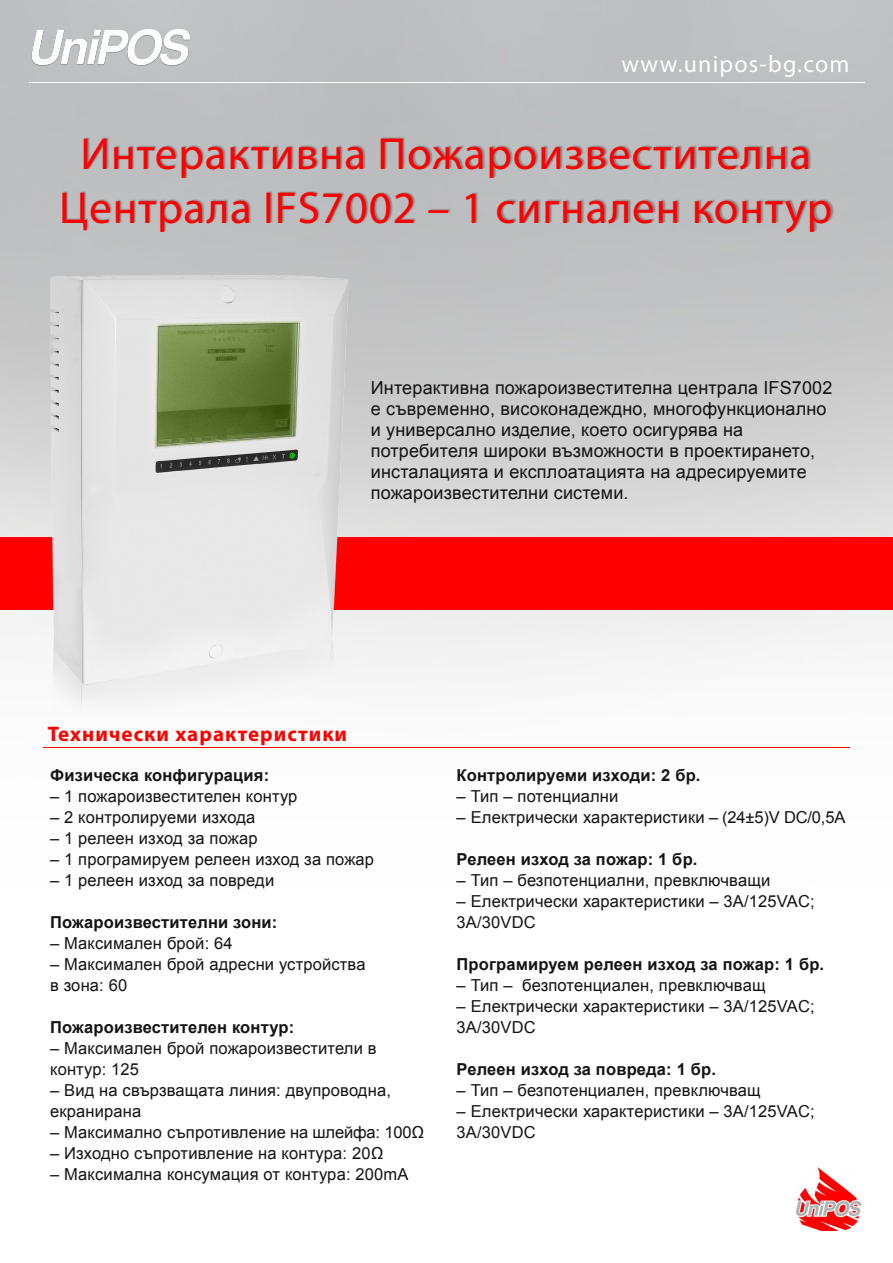
<style>
.page{position:relative;width:893px;height:1263px;background:#fff}
.page>*{position:absolute;margin:0;border:0;box-sizing:border-box;transform-origin:0 0}
.t1{font:45px/54px "Myriad Pro";letter-spacing:.02em;color:#f00;text-align:center}
.t2{font:24px "Myriad Pro";letter-spacing:.05em;color:#fff}
.t3{font:700 21px "Myriad Pro";letter-spacing:.05em;color:#f00}
.t4{font:18px/21px "Arial";letter-spacing:.01em;color:#151314}
.t5{font:16.5px/21px "Arial";letter-spacing:.01em;color:#151314}
.t6{font:700 16.5px "Arial";letter-spacing:.01em;color:#151314}
</style>
<div class="page">
<img style="left:0;top:0;width:892px;height:1231px">
<img style="left:4px;top:0;width:229px;height:111px">
<hr style="left:30px;top:82px;width:835px;height:1px;background:#fff">
<hr style="left:43px;top:747px;width:806px;height:1px;background:#f00">
<div style="left:63px;top:137px;width:770px;height:96px;background:#231f20;opacity:.35"></div>
<div style="left:0;top:537px;width:893px;height:73px;background:#f00"></div>
<img style="left:796px;top:1167px;width:65px;height:63px">
<img style="left:0;top:251px;width:473px;height:461px">
<h2 class="t2" style="left:621px;top:49px;width:230px">www.unipos-bg.com</h2>
<h1 class="t1" style="left:59px;top:126px;width:775px">Интерактивна Пожароизвестителна<br>Централа IFS7002 – 1 сигнален контур</h1>
<p class="t4" style="left:371px;top:377px;width:463px">Интерактивна пожароизвестителна централа IFS7002 е съвременно, високонадеждно, многофункционално и универсално изделие, което осигурява на потребителя широки възможности в проектирането, инсталацията и експлоатацията на адресируемите пожароизвестителни системи.</p>
<p class="t3" style="left:48px;top:720px;width:301px">Технически характеристики</p>
<p class="t6" style="left:50px;top:763px;width:221px">Физическа конфигурация:</p>
<p class="t5" style="left:50px;top:785px;width:249px">– 1 пожароизвестителен контур</p>
<p class="t5" style="left:50px;top:806px;width:207px">– 2 контролируеми изхода</p>
<p class="t5" style="left:50px;top:827px;width:209px">– 1 релеен изход за пожар</p>
<p class="t5" style="left:50px;top:848px;width:325px">– 1 програмируем релеен изход за пожар</p>
<p class="t5" style="left:50px;top:869px;width:226px">– 1 релеен изход за повреди</p>
<p class="t6" style="left:50px;top:910px;width:229px">Пожароизвестителни зони:</p>
<p class="t5" style="left:50px;top:932px;width:184px">– Максимален брой: 64</p>
<p class="t5" style="left:50px;top:953px;width:317px">– Максимален брой адресни устройства в зона: 60</p>
<p class="t6" style="left:50px;top:1015px;width:246px">Пожароизвестителен контур:</p>
<p class="t5" style="left:50px;top:1037px;width:328px">– Максимален брой пожароизвестители в контур: 125</p>
<p class="t5" style="left:50px;top:1079px;width:342px">– Вид на свързващата линия: двупроводна, екранирана</p>
<p class="t5" style="left:50px;top:1121px;width:376px">– Максимално съпротивление на шлейфа: 100Ω</p>
<p class="t5" style="left:50px;top:1142px;width:335px">– Изходно съпротивление на контура: 20Ω</p>
<p class="t5" style="left:50px;top:1163px;width:360px">– Максимална консумация от контура: 200mA</p>
<p class="t6" style="left:457px;top:763px;width:245px">Контролируеми изходи: 2 бр.</p>
<p class="t5" style="left:457px;top:785px;width:163px">– Тип – потенциални</p>
<p class="t5" style="left:457px;top:806px;width:390px">– Електрически характеристики – (24±5)V DC/0,5A</p>
<p class="t6" style="left:457px;top:847px;width:242px">Релеен изход за пожар: 1 бр.</p>
<p class="t5" style="left:457px;top:869px;width:315px">– Тип – безпотенциални, превключващи</p>
<p class="t5" style="left:457px;top:890px;width:360px">– Електрически характеристики – 3A/125VAC;<br>3A/30VDC</p>
<p class="t6" style="left:457px;top:952px;width:369px">Програмируем релеен изход за пожар: 1 бр.</p>
<p class="t5" style="left:457px;top:974px;width:310px">– Тип – безпотенциален, превключващ</p>
<p class="t5" style="left:457px;top:995px;width:360px">– Електрически характеристики – 3A/125VAC;<br>3A/30VDC</p>
<p class="t6" style="left:457px;top:1057px;width:261px">Релеен изход за повреда: 1 бр.</p>
<p class="t5" style="left:457px;top:1079px;width:306px">– Тип – безпотенциален, превключващ</p>
<p class="t5" style="left:457px;top:1100px;width:360px">– Електрически характеристики – 3A/125VAC;<br>3A/30VDC</p>
</div>
